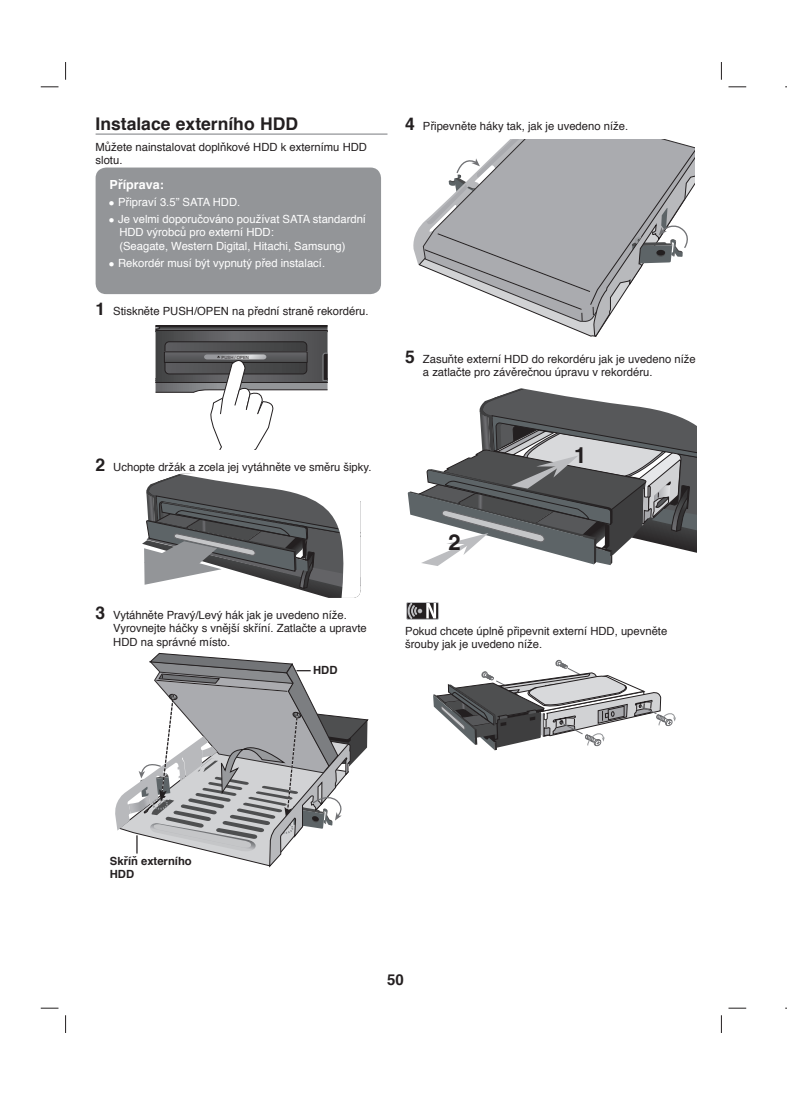
<style>
.page{position:relative;width:787px;height:1095px;background:#fff}
.page>*{position:absolute;margin:0;border:0;box-sizing:border-box;transform-origin:0 0}
.t1{font:700 22.12px "Helvetica";color:#231f20}
.t2{font:700 17.5px "Helvetica";color:#231f20}
.t3{font:700 15px "Helvetica";color:#231f20}
.t4{font:700 12.5px "Helvetica";color:#fff}
.t5{font:11.25px/13.5px "Helvetica";color:#231f20}
.t6{font:11.25px/13.5px "Helvetica";color:#fff}
.t7{font:700 11.25px/13.5px "Helvetica";color:#231f20}
.t8{font:4.25px "Helvetica";color:#231f20}
.s1{font-weight:700;font-size:17.5px}
</style>
<div class="page">
<svg style="left:65px;top:62px;width:1px;height:18px"></svg>
<svg style="left:721px;top:62px;width:1px;height:18px"></svg>
<svg style="left:65px;top:1015px;width:1px;height:18px"></svg>
<svg style="left:721px;top:1015px;width:1px;height:18px"></svg>
<svg style="left:41px;top:86px;width:17px;height:1px"></svg>
<svg style="left:728px;top:86px;width:18px;height:1px"></svg>
<svg style="left:41px;top:1008px;width:17px;height:1px"></svg>
<svg style="left:728px;top:1008px;width:18px;height:1px"></svg>
<hr style="left:96px;top:133px;width:291px;height:2px;background:#939598">
<div style="left:96px;top:168px;width:285px;height:126px;background:#939598;border-radius:11px"></div>
<svg style="left:155px;top:326px;width:172px;height:124px"></svg>
<svg style="left:142px;top:473px;width:218px;height:125px"></svg>
<svg style="left:115px;top:653px;width:253px;height:214px"></svg>
<svg style="left:413px;top:139px;width:281px;height:198px"></svg>
<svg style="left:408px;top:393px;width:98px;height:173px"></svg>
<svg style="left:506px;top:388px;width:190px;height:178px"></svg>
<div style="left:406px;top:602px;width:32px;height:17px;background:#3c3839"></div>
<div style="left:406px;top:602px;width:33px;height:17px;border:1px solid #bcbdc0"></div>
<svg style="left:408px;top:603px;width:28px;height:16px"></svg>
<svg style="left:433px;top:659px;width:243px;height:91px"></svg>
<h2 class="t2" style="left:96px;top:112px;width:204px">Instalace externího HDD</h2>
<p class="t5" style="left:96px;top:141px;width:273px">Můžete nainstalovat doplňkové HDD k externímu HDD slotu.</p>
<p class="t4" style="left:110px;top:176px;width:56px">Příprava:</p>
<p class="t6" style="left:109px;top:196px;width:133px">● Připraví 3.5” SATA HDD.</p>
<p class="t6" style="left:119px;top:213px;width:248px;text-indent:-11px">● Je velmi doporučováno používat SATA standardní<br>HDD výrobců pro externí HDD:<br>(Seagate, Western Digital, Hitachi, Samsung)</p>
<p class="t6" style="left:109px;top:257px;width:218px">● Rekordér musí být vypnutý před instalací.</p>
<p class="t5" style="left:96px;top:305px;width:274px"><span class="s1">1</span> Stiskněte PUSH/OPEN na přední straně rekordéru.</p>
<p class="t8" style="left:222px;top:355px;width:29px">PUSH / OPEN</p>
<p class="t5" style="left:96px;top:461px;width:277px"><span class="s1">2</span> Uchopte držák a zcela jej vytáhněte ve směru šipky.</p>
<p class="t5" style="left:113px;top:609px;width:255px;text-indent:-18px"><span class="s1">3</span> Vytáhněte Pravý/Levý hák jak je uvedeno níže.<br>Vyrovnejte háčky s vnější skříní. Zatlačte a upravte<br>HDD na správné místo.</p>
<p class="t7" style="left:313px;top:664px;width:26px">HDD</p>
<p class="t5" style="left:405px;top:120px;width:224px"><span class="s1">4</span> Připevněte háky tak, jak je uvedeno níže.</p>
<p class="t5" style="left:423px;top:352px;width:274px;text-indent:-18px"><span class="s1">5</span> Zasuňte externí HDD do rekordéru jak je uvedeno níže a zatlačte pro závěrečnou úpravu v rekordéru.</p>
<h1 class="t1" style="left:448px;top:529px;width:14px">2</h1>
<h1 class="t1" style="left:574px;top:442px;width:14px">1</h1>
<p class="t5" style="left:405px;top:625px;width:264px">Pokud chcete úplně připevnit externí HDD, upevněte šrouby jak je uvedeno níže.</p>
<p class="t7" style="left:110px;top:855px;width:83px">Skříň externího<br>HDD</p>
<h3 class="t3" style="left:387px;top:969px;width:18px">50</h3>
</div>
